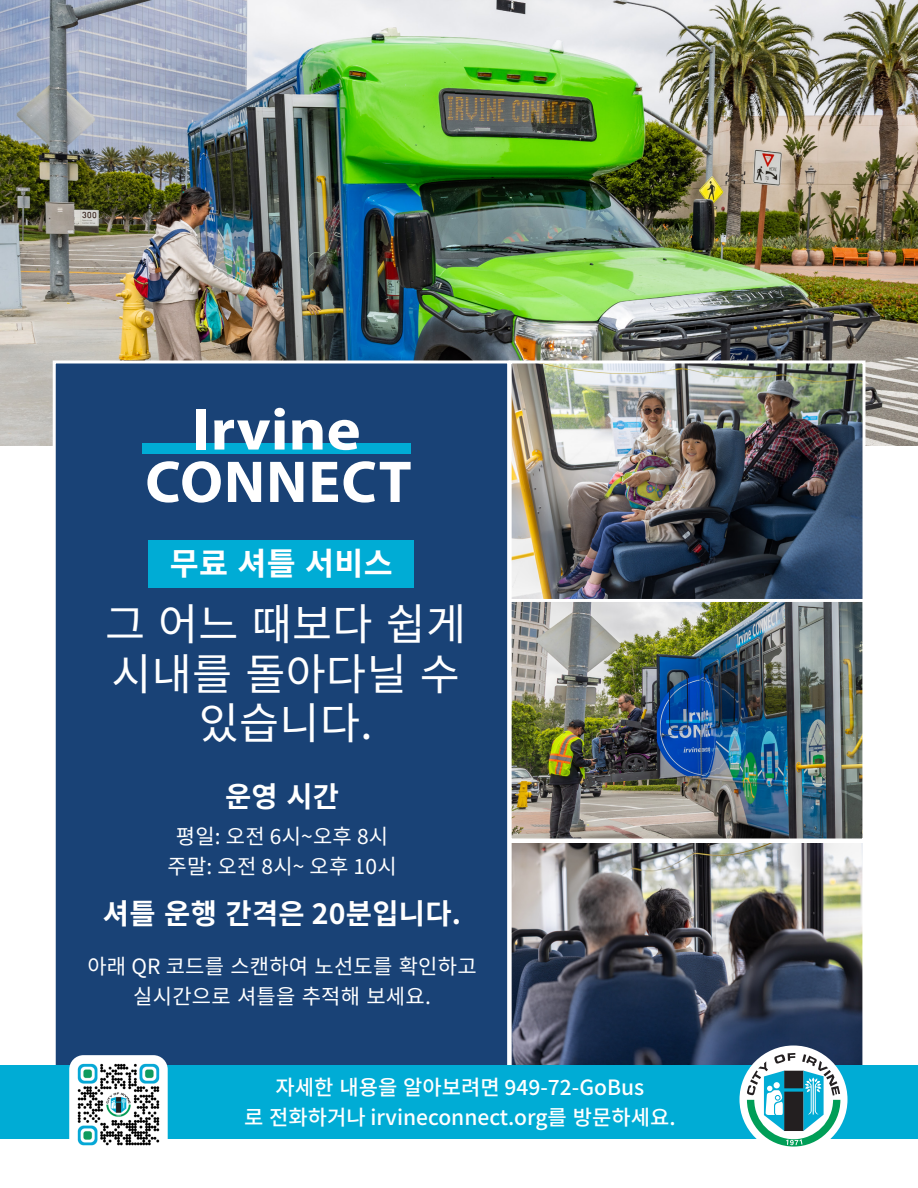
<style>
.page{position:relative;width:918px;height:1188px;background:#fff}
.page>*{position:absolute;margin:0;border:0;box-sizing:border-box;transform-origin:0 0}
.t1{font:700 59.55px "Myriad Pro";letter-spacing:.02em;color:#fff}
.t2{font:700 59.55px "Myriad Pro";letter-spacing:.02em;color:#fff;scale:1.09 1}
.body{font:43.5px/49.5px "Source Han Sans KR";letter-spacing:.01em;color:#fff;text-align:center}
.body-2{font:700 31.5px "Source Han Sans KR";letter-spacing:.01em;color:#fff}
.body_bold{font:700 28.5px "Source Han Sans KR";letter-spacing:.01em;color:#fff}
.body_bold-2{font:21px/30px "Source Han Sans KR";letter-spacing:.01em;color:#fff;text-align:center}
.body_bold-3{font:500 21px/30px "Source Han Sans KR";color:#fff;text-align:center}
</style>
<div class="page">
<img style="left:0;top:0;width:918px;height:446px">
<img style="left:513px;top:364px;width:349px;height:235px">
<div style="left:509px;top:360px;width:357px;height:243px;border:3px solid #fff"></div>
<img style="left:513px;top:844px;width:348px;height:221px">
<div style="left:509px;top:840px;width:356px;height:242px;border:3px solid #fff"></div>
<img style="left:513px;top:603px;width:348px;height:235px">
<div style="left:509px;top:599px;width:356px;height:243px;border:3px solid #fff"></div>
<div style="left:53px;top:360px;width:457px;height:722px;background:#194276;border:3px solid #fff"></div>
<div style="left:0;top:1065px;width:918px;height:73px;background:#00acd5"></div>
<img style="left:69px;top:1055px;width:99px;height:91px">
<div style="left:740px;top:1046px;width:108px;height:108px;background:#fff;border-radius:50%"></div>
<svg style="left:747px;top:1053px;width:93px;height:94px"></svg>
<div style="left:148px;top:541px;width:266px;height:47px;background:#00acd5"></div>
<div style="left:142px;top:444px;width:269px;height:10px;background:#00acd5"></div>
<p class="t2" style="left:192px;top:391px;width:156px">Irvine</p>
<p class="t1" style="left:145px;top:443px;width:268px">CONNECT</p>
<p class="body-2" style="left:170px;top:546px;width:225px">무료 셔틀 서비스</p>
<p class="body" style="left:105px;top:601px;width:363px">그 어느 때보다 쉽게 시내를 돌아다닐 수 있습니다.</p>
<p class="body_bold" style="left:225px;top:781px;width:116px">운영 시간</p>
<p class="body_bold-2" style="left:176px;top:822px;width:214px">평일: 오전 6시~오후 8시</p>
<p class="body_bold-2" style="left:167px;top:852px;width:231px">주말: 오전 8시~ 오후 10시</p>
<p class="body_bold" style="left:103px;top:898px;width:360px">셔틀 운행 간격은 20분입니다.</p>
<p class="body_bold-2" style="left:87px;top:952px;width:391px">아래 QR 코드를 스캔하여 노선도를 확인하고 실시간으로 셔틀을 추적해 보세요.</p>
<p class="body_bold-3" style="left:244px;top:1073px;width:433px">자세한 내용을 알아보려면 949-72-GoBus<br>로 전화하거나 irvineconnect.org를 방문하세요.</p>
</div>
